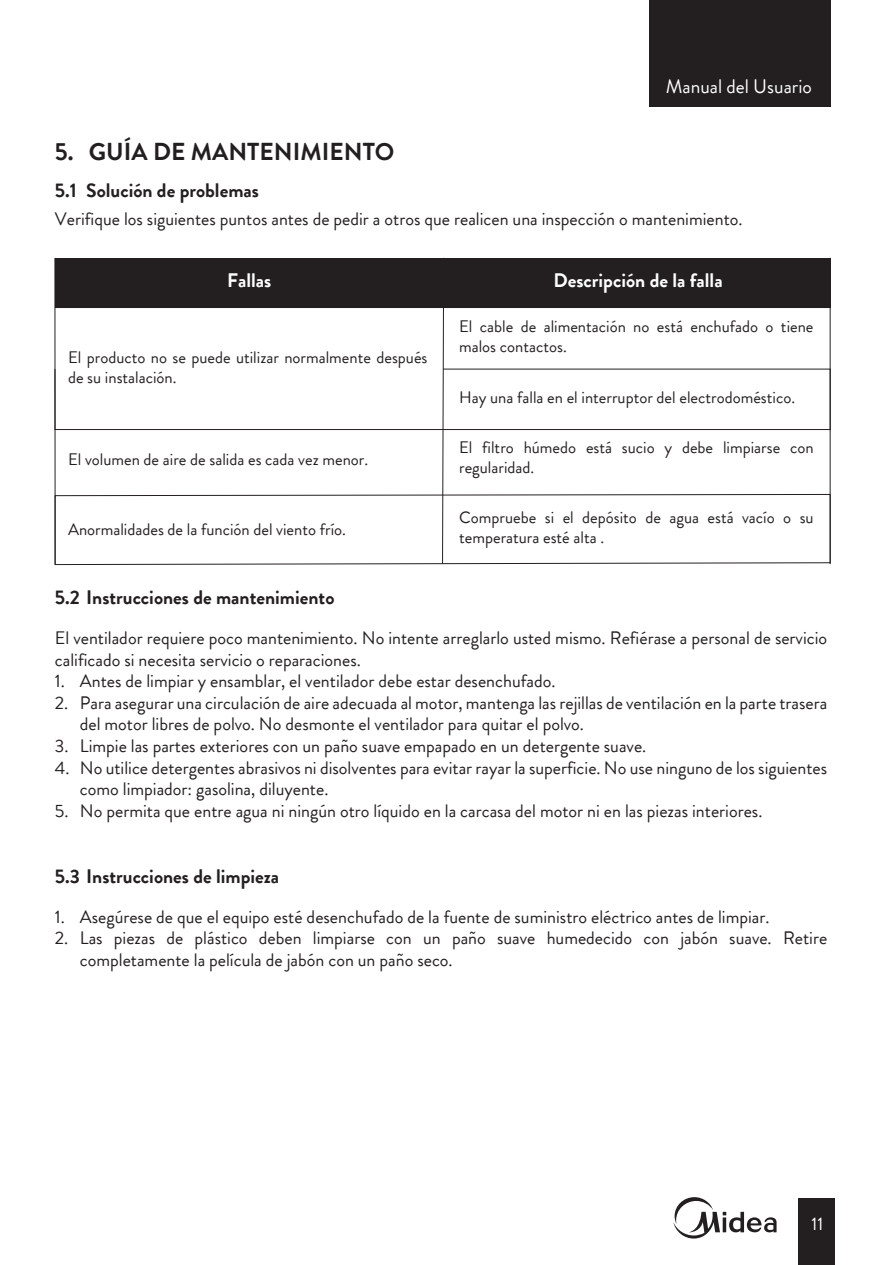
<style>
.page{position:relative;width:893px;height:1265px;background:#fff}
.page>*{position:absolute;margin:0;border:0;box-sizing:border-box;transform-origin:0 0}
.t1{font:700 24.45px "Brandon Grotesque";color:#231f20}
.t2{font:700 19.5px "Brandon Grotesque";color:#231f20}
.t3{font:700 19.5px "Brandon Grotesque";color:#fff}
.t4{font:19.5px "Brandon Grotesque";color:#fff}
.t5{font:18px/21.6px "Brandon Grotesque";color:#231f20}
.t6{font:18px "Brandon Grotesque";color:#fff}
.t7{font:16.65px/20px "Brandon Grotesque";color:#231f20}
</style>
<div class="page">
<div style="left:649px;top:0;width:182px;height:107px;background:#231f20"></div>
<div style="left:798px;top:1198px;width:37px;height:66px;background:#231f20"></div>
<svg style="left:673px;top:1197px;width:104px;height:41px"></svg>
<div style="left:55px;top:258px;width:775px;height:49px;background:#231f20"></div>
<hr style="left:55px;top:307px;width:775px;height:1px;background:#231f20">
<svg style="left:56px;top:368px;width:774px;height:62px"></svg>
<svg style="left:54px;top:493px;width:777px;height:72px"></svg>
<svg style="left:442px;top:257px;width:2px;height:308px"></svg>
<hr style="left:830px;top:258px;width:1px;height:306px;background:#231f20">
<hr style="left:54px;top:258px;width:2px;height:306px;background:#231f20">
<h1 class="t1" style="left:55px;top:134px;width:341px">5. GUÍA DE MANTENIMIENTO</h1>
<p class="t2" style="left:55px;top:176px;width:206px">5.1 Solución de problemas</p>
<p class="t4" style="left:666px;top:73px;width:148px">Manual del Usuario</p>
<p class="t5" style="left:55px;top:208px;width:689px">Verifique los siguientes puntos antes de pedir a otros que realicen una inspección o mantenimiento.</p>
<p class="t3" style="left:227px;top:267px;width:46px">Fallas</p>
<p class="t3" style="left:553px;top:267px;width:171px">Descripción de la falla</p>
<p class="t7" style="left:68px;top:347px;width:361px">El producto no se puede utilizar normalmente después de su instalación.</p>
<p class="t7" style="left:68px;top:450px;width:302px">El volumen de aire de salida es cada vez menor.</p>
<p class="t7" style="left:68px;top:519px;width:279px">Anormalidades de la función del viento frío.</p>
<p class="t2" style="left:55px;top:583px;width:281px">5.2 Instrucciones de mantenimiento</p>
<p class="t7" style="left:459px;top:317px;width:356px">El cable de alimentación no está enchufado o tiene malos contactos.</p>
<p class="t7" style="left:459px;top:388px;width:337px">Hay una falla en el interruptor del electrodoméstico.</p>
<p class="t7" style="left:459px;top:438px;width:356px">El filtro húmedo está sucio y debe limpiarse con regularidad.</p>
<p class="t7" style="left:459px;top:507px;width:356px">Compruebe si el depósito de agua está vacío o su temperatura esté alta .</p>
<p class="t5" style="left:55px;top:627px;width:774px">El ventilador requiere poco mantenimiento. No intente arreglarlo usted mismo. Refiérase a personal de servicio calificado si necesita servicio o reparaciones.</p>
<p class="t5" style="left:55px;top:670px;width:502px">1. Antes de limpiar y ensamblar, el ventilador debe estar desenchufado.</p>
<p class="t5" style="left:80px;top:692px;width:749px;text-indent:-25px">2. Para asegurar una circulación de aire adecuada al motor, mantenga las rejillas de ventilación en la parte trasera del motor libres de polvo. No desmonte el ventilador para quitar el polvo.</p>
<p class="t5" style="left:55px;top:735px;width:593px">3. Limpie las partes exteriores con un paño suave empapado en un detergente suave.</p>
<p class="t5" style="left:80px;top:757px;width:749px;text-indent:-25px">4. No utilice detergentes abrasivos ni disolventes para evitar rayar la superficie. No use ninguno de los siguientes como limpiador: gasolina, diluyente.</p>
<p class="t5" style="left:55px;top:800px;width:709px">5. No permita que entre agua ni ningún otro líquido en la carcasa del motor ni en las piezas interiores.</p>
<p class="t2" style="left:55px;top:862px;width:226px">5.3 Instrucciones de limpieza</p>
<p class="t5" style="left:55px;top:906px;width:716px">1. Asegúrese de que el equipo esté desenchufado de la fuente de suministro eléctrico antes de limpiar.</p>
<p class="t5" style="left:80px;top:927px;width:749px;text-indent:-25px">2. Las piezas de plástico deben limpiarse con un paño suave humedecido con jabón suave. Retire completamente la película de jabón con un paño seco.</p>
<p class="t6" style="left:811px;top:1211px;width:13px">11</p>
</div>
